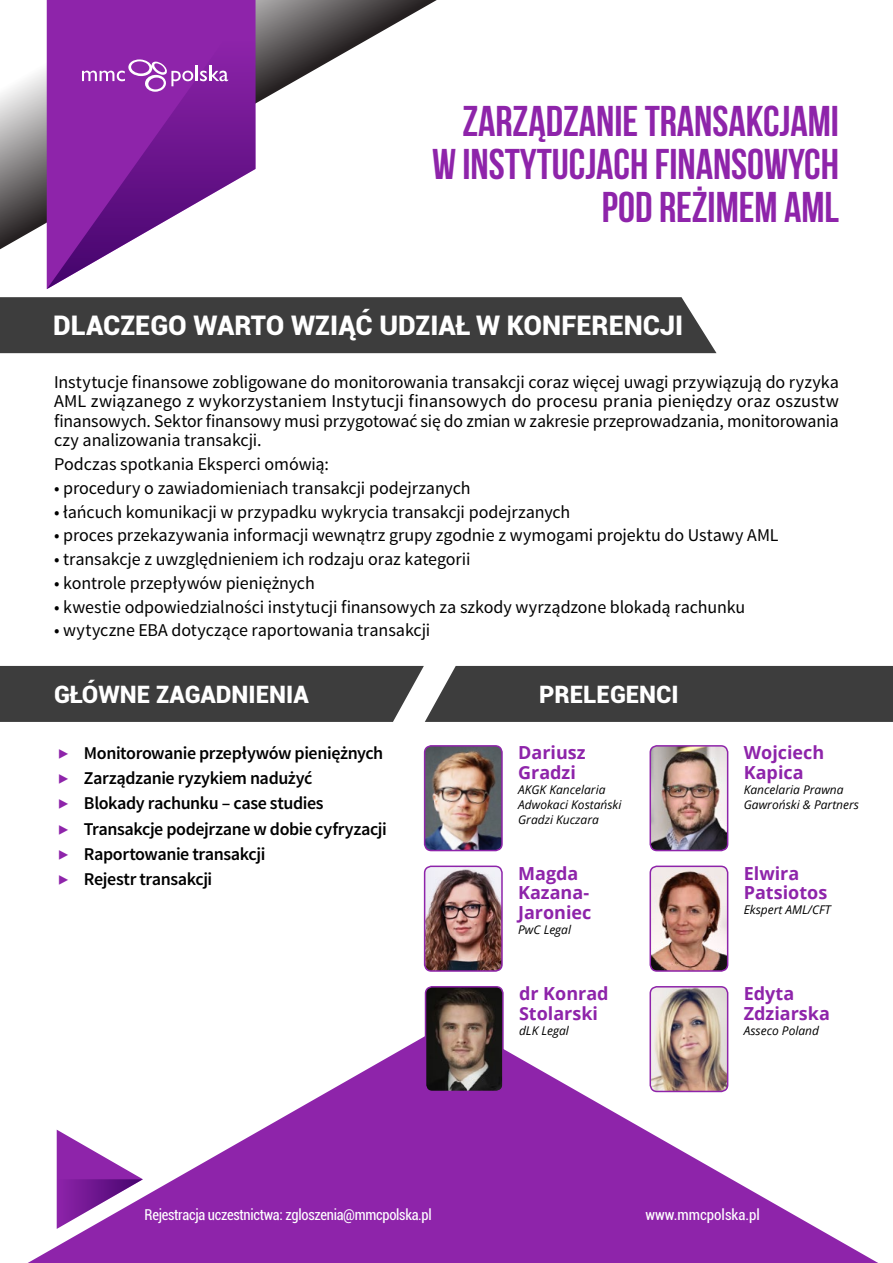
<style>
.page{position:relative;width:893px;height:1263px;background:#fff}
.page>*{position:absolute;margin:0;border:0;box-sizing:border-box;transform-origin:0 0}
.t1{font:700 42.75px/43.3px "Bebas Neue";color:#8e24aa;text-align:right}
.t2{font:900 27px "Roboto";color:#fff}
.t3{font:900 24px "Roboto";color:#fff}
.t4{font:18px/19.5px "Source Sans Pro";letter-spacing:-.005em;color:#000;text-align:justify}
.t5{font:600 18px/25.2px "Source Sans Pro";letter-spacing:-.025em;color:#000}
.t6{font:700 18px/19.5px "Open Sans";color:#8e24aa}
.t7{font:condensed 15px "Roboto";letter-spacing:-.02em;color:#fff}
.t8{font:condensed 15px "Roboto";color:#fff}
.t9{font:italic 12px/15px "Open Sans";color:#000}
.s1{font-weight:400;color:#8e24aa}
</style>
<div class="page">
<svg style="left:28px;top:1020px;width:850px;height:243px;fill:#8e24aa"></svg>
<svg style="left:0;top:0;width:437px;height:257px"></svg>
<svg style="left:47px;top:0;width:209px;height:289px"></svg>
<svg style="left:57px;top:1130px;width:86px;height:99px"></svg>
<svg style="left:82px;top:59px;width:146px;height:33px;background:#a04ab7"></svg>
<div style="left:0;top:666px;width:893px;height:56px;background:#3d3d3d"></div>
<div style="left:0;top:297px;width:716px;height:56px;background:#3d3d3d"></div>
<img style="left:425px;top:746px;width:77px;height:104px">
<div style="left:424px;top:745px;width:79px;height:106px;border:2px solid #8e24aa;border-radius:7px"></div>
<img style="left:425px;top:867px;width:75px;height:104px">
<div style="left:424px;top:865px;width:79px;height:107px;border:2px solid #8e24aa;border-radius:7px"></div>
<img style="left:650px;top:746px;width:78px;height:104px">
<div style="left:649px;top:745px;width:79px;height:106px;border:2px solid #8e24aa;border-radius:7px"></div>
<img style="left:652px;top:866px;width:76px;height:105px">
<div style="left:649px;top:865px;width:79px;height:107px;border:2px solid #8e24aa;border-radius:7px"></div>
<img style="left:650px;top:987px;width:78px;height:104px">
<div style="left:649px;top:986px;width:79px;height:106px;border:2px solid #8e24aa;border-radius:7px"></div>
<img style="left:425px;top:987px;width:78px;height:104px">
<div style="left:425px;top:986px;width:79px;height:106px;border:2px solid #8e24aa;border-radius:7px"></div>
<h1 class="t1" style="left:432px;top:99px;width:408px">ZARZĄDZANIE TRANSAKCJAMI<br>W INSTYTUCJACH FINANSOWYCH<br>POD REŻIMEM AML</h1>
<h2 class="t2" style="left:53px;top:307px;width:632px">DLACZEGO WARTO WZIĄĆ UDZIAŁ W KONFERENCJI</h2>
<p class="t4" style="left:54px;top:372px;width:786px">Instytucje finansowe zobligowane do monitorowania transakcji coraz więcej uwagi przywiązują do ryzyka AML związanego z wykorzystaniem Instytucji finansowych do procesu prania pieniędzy oraz oszustw finansowych. Sektor finansowy musi przygotować się do zmian w zakresie przeprowadzania, monitorowania czy analizowania transakcji.</p>
<p class="t4" style="left:54px;top:455px;width:276px">Podczas spotkania Eksperci omówią:</p>
<p class="t4" style="left:54px;top:478px;width:418px">• procedury o zawiadomieniach transakcji podejrzanych</p>
<p class="t4" style="left:54px;top:502px;width:518px">• łańcuch komunikacji w przypadku wykrycia transakcji podejrzanych</p>
<p class="t4" style="left:54px;top:526px;width:726px">• proces przekazywania informacji wewnątrz grupy zgodnie z wymogami projektu do Ustawy AML</p>
<p class="t4" style="left:54px;top:550px;width:418px">• transakcje z uwzględnieniem ich rodzaju oraz kategorii</p>
<p class="t4" style="left:54px;top:573px;width:262px">• kontrole przepływów pieniężnych</p>
<p class="t4" style="left:54px;top:597px;width:693px">• kwestie odpowiedzialności instytucji finansowych za szkody wyrządzone blokadą rachunku</p>
<p class="t4" style="left:54px;top:621px;width:378px">• wytyczne EBA dotyczące raportowania transakcji</p>
<h3 class="t3" style="left:54px;top:677px;width:256px">GŁÓWNE ZAGADNIENIA</h3>
<p class="t5" style="left:58px;top:741px;width:330px"><span class="s1">▶</span> Monitorowanie przepływów pieniężnych <span class="s1">▶</span> Zarządzanie ryzykiem nadużyć<br><span class="s1">▶</span> Blokady rachunku – case studies<br><span class="s1">▶</span> Transakcje podejrzane w dobie cyfryzacji <span class="s1">▶</span> Raportowanie transakcji<br><span class="s1">▶</span> Rejestr transakcji</p>
<h3 class="t3" style="left:539px;top:677px;width:141px">PRELEGENCI</h3>
<p class="t6" style="left:518px;top:742px;width:69px">Dariusz<br>Gradzi</p>
<p class="t9" style="left:518px;top:781px;width:105px">AKGK Kancelaria<br>Adwokaci Kostański<br>Gradzi Kuczara</p>
<p class="t6" style="left:518px;top:863px;width:75px">Magda<br>Kazana-<br>Jaroniec</p>
<p class="t9" style="left:518px;top:921px;width:54px">PwC Legal</p>
<p class="t6" style="left:519px;top:983px;width:91px">dr Konrad<br>Stolarski</p>
<p class="t9" style="left:519px;top:1022px;width:51px">dLK Legal</p>
<p class="t6" style="left:744px;top:742px;width:82px">Wojciech<br>Kapica</p>
<p class="t9" style="left:744px;top:781px;width:117px">Kancelaria Prawna<br>Gawroński &amp; Partners</p>
<p class="t6" style="left:744px;top:863px;width:85px">Elwira<br>Patsiotos</p>
<p class="t9" style="left:744px;top:902px;width:88px">Ekspert AML/CFT</p>
<p class="t6" style="left:744px;top:983px;width:88px">Edyta<br>Zdziarska</p>
<p class="t9" style="left:744px;top:1022px;width:77px">Asseco Poland</p>
<p class="t7" style="left:145px;top:1204px;width:289px">Rejestracja uczestnictwa: zgloszenia@mmcpolska.pl</p>
<p class="t8" style="left:645px;top:1204px;width:116px">www.mmcpolska.pl</p>
</div>
